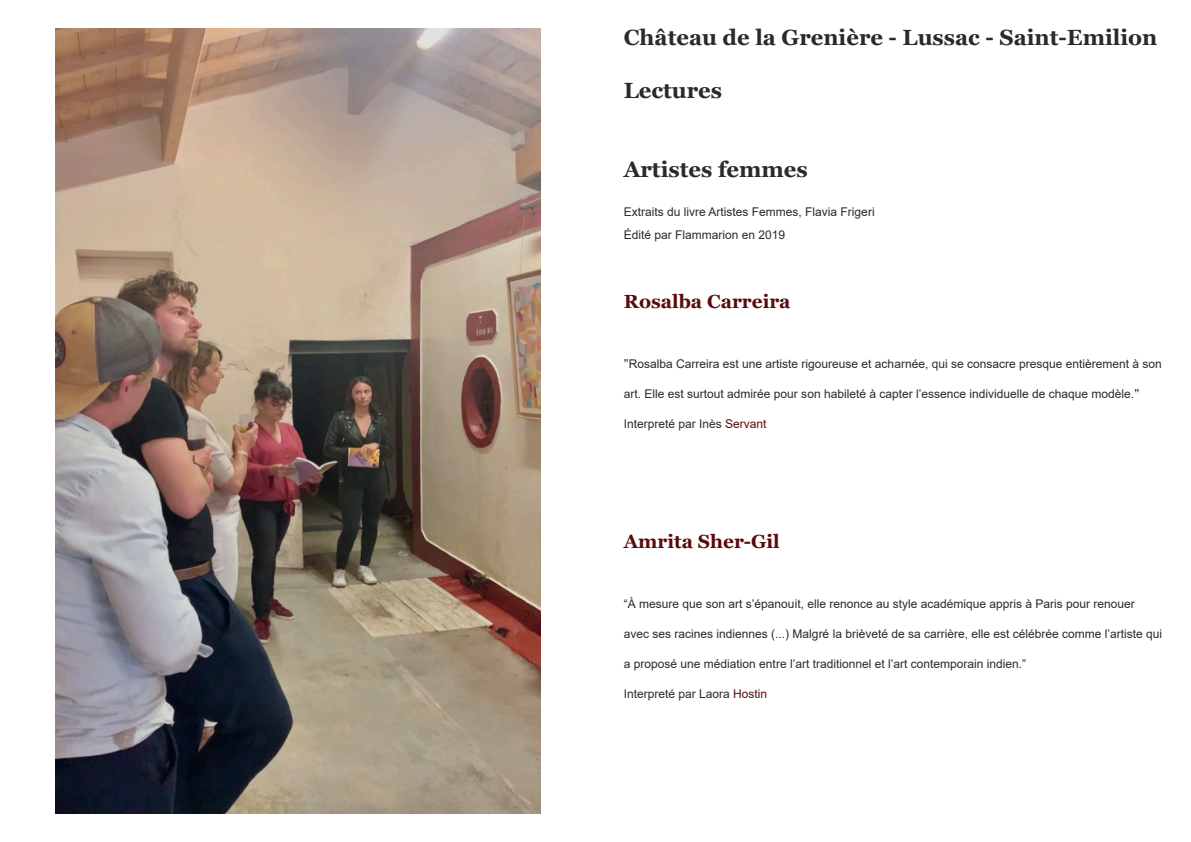
<style>
.page{position:relative;width:1191px;height:842px;background:#fff}
.page>*{position:absolute;margin:0;border:0;box-sizing:border-box;transform-origin:0 0}
.t1{font:700 22px "Georgia";color:#2b292a}
.t2{font:700 19px "Georgia";color:#5a0b0d}
.t3{font:12px "Arial";color:#2b292a}
.s1{font-family:"Georgia"}
.s2{color:#5a0b0d}
</style>
<div class="page">
<img style="left:55px;top:28px;width:485px;height:786px">
<p class="t1" style="left:624px;top:23px;width:535px">Château de la Grenière - Lussac - Saint-Emilion</p>
<p class="t1" style="left:624px;top:76px;width:100px">Lectures</p>
<p class="t1" style="left:624px;top:155px;width:185px">Artistes femmes</p>
<p class="t3" style="left:624px;top:204px;width:252px">Extraits du livre Artistes Femmes, Flavia Frigeri</p>
<p class="t3" style="left:624px;top:227px;width:163px">Édité par Flammarion en 2019</p>
<p class="t2" style="left:624px;top:289px;width:168px">Rosalba Carreira</p>
<p class="t3" style="left:624px;top:355px;width:539px"><span class="s1">"</span>Rosalba Carreira est une artiste rigoureuse et acharnée, qui se consacre presque entièrement à son</p>
<p class="t3" style="left:624px;top:385px;width:517px">art. Elle est surtout admirée pour son habileté à capter l’essence individuelle de chaque modèle.<span class="s1">"</span></p>
<p class="t3" style="left:624px;top:415px;width:144px">Interpreté par Inès <span class="s2">Servant</span></p>
<p class="t2" style="left:624px;top:529px;width:157px">Amrita Sher-Gil</p>
<p class="t3" style="left:624px;top:595px;width:512px">“À mesure que son art s’épanouit, elle renonce au style académique appris à Paris pour renouer</p>
<p class="t3" style="left:624px;top:625px;width:540px">avec ses racines indiennes (...) Malgré la brièveté de sa carrière, elle est célébrée comme l’artiste qui</p>
<p class="t3" style="left:624px;top:655px;width:404px">a proposé une médiation entre l’art traditionnel et l’art contemporain indien.”</p>
<p class="t3" style="left:624px;top:685px;width:145px">Interpreté par Laora <span class="s2">Hostin</span></p>
</div>
